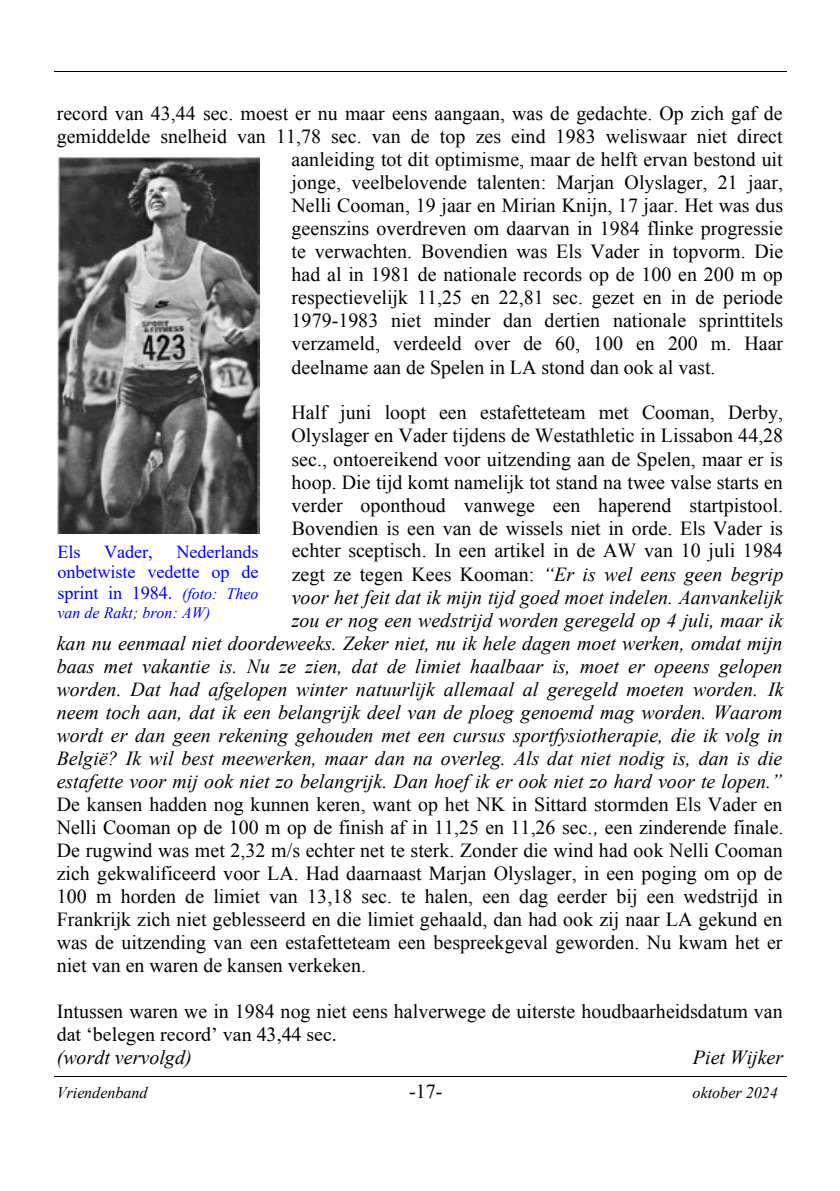
<style>
.page{position:relative;width:840px;height:1191px;background:#fff}
.page>*{position:absolute;margin:0;border:0;box-sizing:border-box;transform-origin:0 0}
.t1{font:20px/23px "Times New Roman";color:#000;text-align:justify}
.t2{font:italic 20px/23px "Times New Roman";color:#000;text-align:right}
.t3{font:18.2px/20.6px "Times New Roman";letter-spacing:-.005em;color:#00f;text-align:justify}
.t4{font:18px/20.6px "Times New Roman";color:#00f;text-align:justify}
.t5{font:italic 16px "Times New Roman";color:#000}
.t6{font:italic 16px "Times New Roman";color:#00f}
.t7{font:italic 15.8px "Times New Roman";letter-spacing:.005em;color:#00f}
.s1{font-style:normal}
.s2{font-style:italic}
.s3{font-style:italic;font-size:15.8px}
.s4{font-style:italic;font-size:16px}
</style>
<div class="page">
<hr style="left:54px;top:71px;width:732px;height:1px;background:#000">
<hr style="left:54px;top:1076px;width:732px;height:1px;background:#000">
<img style="left:57px;top:156px;width:203px;height:377px">
<p class="t1" style="left:57px;top:102px;width:727px">record van 43,44 sec. moest er nu maar eens aangaan, was de gedachte. Op zich gaf de</p>
<p class="t1" style="left:57px;top:125px;width:727px">gemiddelde snelheid van 11,78 sec. van de top zes eind 1983 weliswaar niet direct</p>
<p class="t1" style="left:291px;top:148px;width:492px">aanleiding tot dit optimisme, maar de helft ervan bestond uit</p>
<p class="t1" style="left:291px;top:171px;width:493px">jonge, veelbelovende talenten: Marjan Olyslager, 21 jaar,</p>
<p class="t1" style="left:291px;top:194px;width:493px">Nelli Cooman, 19 jaar en Mirian Knijn, 17 jaar. Het was dus</p>
<p class="t1" style="left:291px;top:217px;width:492px">geenszins overdreven om daarvan in 1984 flinke progressie</p>
<p class="t1" style="left:291px;top:240px;width:493px">te verwachten. Bovendien was Els Vader in topvorm. Die</p>
<p class="t1" style="left:291px;top:263px;width:492px">had al in 1981 de nationale records op de 100 en 200 m op</p>
<p class="t1" style="left:291px;top:286px;width:492px">respectievelijk 11,25 en 22,81 sec. gezet en in de periode</p>
<p class="t1" style="left:291px;top:309px;width:493px">1979-1983 niet minder dan dertien nationale sprinttitels</p>
<p class="t1" style="left:291px;top:332px;width:493px">verzameld, verdeeld over de 60, 100 en 200 m. Haar</p>
<p class="t1" style="left:291px;top:355px;width:425px">deelname aan de Spelen in LA stond dan ook al vast.</p>
<p class="t2" style="left:57px;top:401px;width:728px"><span class="s1">Half juni loopt een estafetteteam met Cooman, Derby,<br>Olyslager en Vader tijdens de Westathletic in Lissabon 44,28<br>sec., ontoereikend voor uitzending aan de Spelen, maar er is<br>hoop. Die tijd komt namelijk tot stand na twee valse starts en<br>verder oponthoud vanwege een haperend startpistool.<br>Bovendien is een van de wissels niet in orde. Els Vader is<br>echter sceptisch. In een artikel in de AW van 10 juli 1984<br>zegt ze tegen Kees Kooman:</span> “Er is wel eens geen begrip<br>voor het feit dat ik mijn tijd goed moet indelen. Aanvankelijk<br>zou er nog een wedstrijd worden geregeld op 4 juli, maar ik<br>kan nu eenmaal niet doordeweeks. Zeker niet, nu ik hele dagen moet werken, omdat mijn baas met vakantie is. Nu ze zien, dat de limiet haalbaar is, moet er opeens gelopen worden. Dat had afgelopen winter natuurlijk allemaal al geregeld moeten worden. Ik neem toch aan, dat ik een belangrijk deel van de ploeg genoemd mag worden. Waarom wordt er dan geen rekening gehouden met een cursus sportfysiotherapie, die ik volg in België? Ik wil best meewerken, maar dan na overleg. Als dat niet nodig is, dan is die estafette voor mij ook niet zo belangrijk. Dan hoef ik er ook niet zo hard voor te lopen.”</p>
<p class="t1" style="left:57px;top:792px;width:727px">De kansen hadden nog kunnen keren, want op het NK in Sittard stormden Els Vader en Nelli Cooman op de 100 m op de finish af in 11,25 en 11,26 sec.<span class="s2">,</span> een zinderende finale.<br>De rugwind was met 2,32 m/s echter net te sterk. Zonder die wind had ook Nelli Cooman zich gekwalificeerd voor LA. Had daarnaast Marjan Olyslager, in een poging om op de 100 m horden de limiet van 13,18 sec. te halen, een dag eerder bij een wedstrijd in Frankrijk zich niet geblesseerd en die limiet gehaald, dan had ook zij naar LA gekund en was de uitzending van een estafetteteam een bespreekgeval geworden. Nu kwam het er niet van en waren de kansen verkeken.</p>
<p class="t1" style="left:57px;top:999px;width:727px">Intussen waren we in 1984 nog niet eens halverwege de uiterste houdbaarheidsdatum van dat ‘belegen record’ van 43,44 sec.</p>
<p class="t2" style="left:57px;top:1045px;width:136px">(wordt vervolgd)</p>
<p class="t2" style="left:692px;top:1045px;width:92px">Piet Wijker</p>
<p class="t3" style="left:57px;top:540px;width:203px;text-indent:119px">Nederlands onbetwiste vedette op de sprint in 1984. <span class="s3">(foto: Theo</span></p>
<p class="t7" style="left:57px;top:601px;width:154px">van de Rakt; bron: AW)</p>
<p class="t3" style="left:57px;top:540px;width:25px">Els</p>
<p class="t3" style="left:104px;top:540px;width:50px">Vader,</p>
<p class="t4" style="left:57px;top:541px;width:203px;text-indent:119px">Nederlands onbetwiste vedette op de sprint in 1984. <span class="s4">(foto: Theo</span></p>
<p class="t6" style="left:57px;top:601px;width:155px">van de Rakt; bron: AW)</p>
<p class="t4" style="left:57px;top:541px;width:25px">Els</p>
<p class="t4" style="left:104px;top:541px;width:50px">Vader,</p>
<p class="t5" style="left:57px;top:1081px;width:92px">Vriendenband</p>
<p class="t1" style="left:409px;top:1079px;width:35px">-17-</p>
<p class="t5" style="left:692px;top:1081px;width:87px">oktober 2024</p>
</div>
